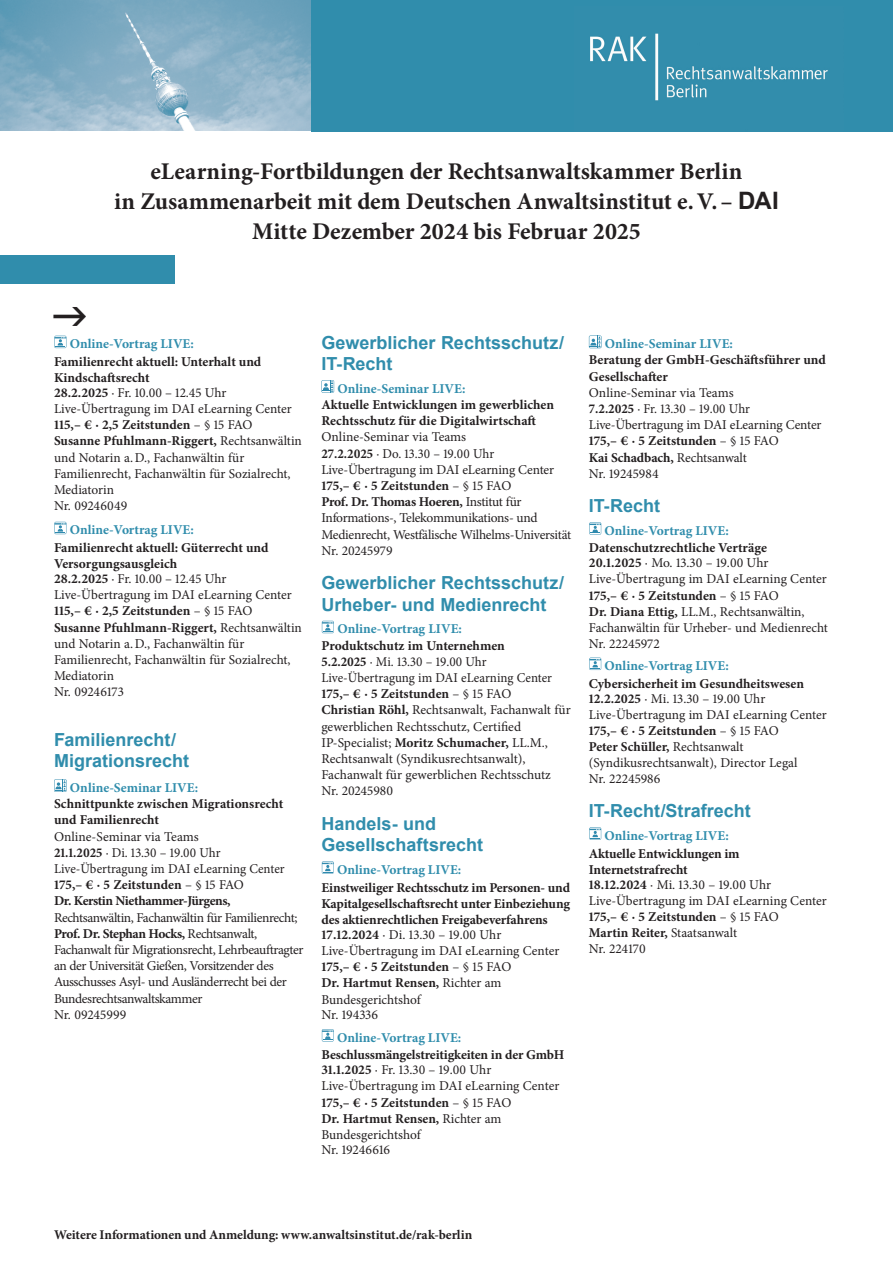
<style>
.page{position:relative;width:893px;height:1263px;background:#fff}
.page>*{position:absolute;margin:0;border:0;box-sizing:border-box;transform-origin:0 0}
.t1{font:700 24px "Minion Pro";letter-spacing:-.005em;color:#231f20}
.Datum_Ort_9_5{font:700 18px/21.6px "Arial";color:#308dac}
.Titel_9_5{font:700 18px/21.6px "Arial";color:#308dac}
.Datum_Ort_9_5-2{font:13.5px/16px "Minion Pro";letter-spacing:-.005em;color:#231f20}
.Datum_Ort_9_5-3{font:700 13.5px/17.7px "Minion Pro";letter-spacing:-.005em;color:#231f20}
.Titel_9_5-2{font:13.5px/16.2px "Minion Pro";letter-spacing:-.01em;color:#231f20}
.Datum_Ort_9_5-4{font:13.5px/16.2px "Minion Pro";letter-spacing:-.03em;color:#231f20}
.Datum_Ort_9_5-5{font:13.5px/16.2px "Minion Pro";letter-spacing:-.005em;color:#231f20;scale:.96 1}
.t2{font:700 13.35px "Minion Pro";letter-spacing:-.005em;color:#231f20}
.s1{font-family:"Arial"}
.s2{color:#308dac}
.s3{font-weight:400}
.s4{font-weight:700}
.s5{font-weight:700;color:#308dac}
</style>
<div class="page">
<svg style="left:54px;top:336px;width:12px;height:12px"></svg>
<svg style="left:54px;top:522px;width:12px;height:12px"></svg>
<svg style="left:54px;top:779px;width:13px;height:13px"></svg>
<svg style="left:321px;top:380px;width:13px;height:13px"></svg>
<svg style="left:322px;top:621px;width:12px;height:12px"></svg>
<svg style="left:322px;top:861px;width:12px;height:13px"></svg>
<svg style="left:322px;top:1029px;width:12px;height:12px"></svg>
<svg style="left:589px;top:335px;width:13px;height:13px"></svg>
<svg style="left:589px;top:522px;width:12px;height:13px"></svg>
<svg style="left:589px;top:658px;width:12px;height:12px"></svg>
<svg style="left:589px;top:827px;width:12px;height:13px"></svg>
<div style="left:0;top:255px;width:174px;height:28px;background:#308dac"></div>
<img style="left:0;top:0;width:312px;height:131px">
<div style="left:312px;top:0;width:581px;height:131px;background:#308dac"></div>
<img style="left:590px;top:33px;width:238px;height:68px">
<p class="t1" style="left:151px;top:154px;width:593px">eLearning-Fortbildungen der Rechtsanwaltskammer Berlin</p>
<p class="t1" style="left:114px;top:184px;width:666px">in Zusammenarbeit mit dem Deutschen Anwaltsinstitut e.V.– <span class="s1">DAI</span></p>
<p class="t1" style="left:252px;top:214px;width:390px">Mitte Dezember 2024 bis Februar 2025</p>
<p class="Datum_Ort_9_5-3" style="left:54px;top:335px;width:209px;text-indent:16px"><span class="s2">Online-Vortrag LIVE:<br></span>Familienrecht aktuell: Unterhalt und</p>
<p class="Datum_Ort_9_5-3" style="left:54px;top:370px;width:174px;line-height:14.7px">Kindschaftsrecht<br>28.2.2025 <span class="s3">· Fr. 10.00 – 12.45 Uhr</span></p>
<p class="Datum_Ort_9_5-2" style="left:54px;top:401px;width:239px">Live-Übertragung im DAI eLearning Center</p>
<p class="Datum_Ort_9_5-2" style="left:54px;top:417px;width:249px"><span class="s4">115,– € · 2,5 Zeitstunden</span> – § 15 FAO<br><span class="s4">Susanne Pfuhlmann-Riggert,</span> Rechtsanwältin und Notarin a.D., Fachanwältin für<br>Familienrecht, Fachanwältin für Sozialrecht,<br>Mediatorin<br>Nr. 09246049</p>
<p class="Datum_Ort_9_5-3" style="left:54px;top:521px;width:216px;text-indent:16px"><span class="s2">Online-Vortrag LIVE:<br></span>Familienrecht aktuell: Güterrecht und</p>
<p class="Datum_Ort_9_5-3" style="left:54px;top:556px;width:174px;line-height:14.7px">Versorgungsausgleich<br>28.2.2025 <span class="s3">· Fr. 10.00 – 12.45 Uhr</span></p>
<p class="Datum_Ort_9_5-2" style="left:54px;top:587px;width:239px">Live-Übertragung im DAI eLearning Center</p>
<p class="Datum_Ort_9_5-2" style="left:54px;top:603px;width:249px"><span class="s4">115,– € · 2,5 Zeitstunden</span> – § 15 FAO<br><span class="s4">Susanne Pfuhlmann-Riggert,</span> Rechtsanwältin und Notarin a.D., Fachanwältin für<br>Familienrecht, Fachanwältin für Sozialrecht,<br>Mediatorin<br>Nr. 09246173</p>
<p class="Titel_9_5" style="left:54px;top:729px;width:137px">Familienrecht/<br>Migrationsrecht</p>
<p class="Datum_Ort_9_5-4" style="left:54px;top:780px;width:251px;text-indent:16px"><span class="s5">Online-Seminar LIVE:<br></span><span class="s4">Schnittpunkte zwischen Migrationsrecht und Familienrecht<br></span>Online-Seminar via Teams<br><span class="s4">21.1.2025</span> · Di. 13.30 – 19.00 Uhr Live-Übertragung im DAI eLearning Center <span class="s4">175,– € · 5 Zeitstunden</span> – § 15 FAO<br><span class="s4">Dr. Kerstin Niethammer-Jürgens, </span>Rechtsanwältin, Fachanwältin für Familienrecht; <span class="s4">Prof. Dr. Stephan Hocks,</span> Rechtsanwalt, Fachanwalt für Migrationsrecht, Lehrbeauftragter an der Universität Gießen, Vorsitzender des Ausschusses Asyl- und Ausländerrecht bei der Bundesrechtsanwaltskammer<br>Nr. 09245999</p>
<p class="Datum_Ort_9_5" style="left:321px;top:332px;width:244px">Gewerblicher Rechtsschutz/<br>IT-Recht</p>
<p class="Titel_9_5-2" style="left:321px;top:380px;width:251px;text-indent:16px"><span class="s5">Online-Seminar LIVE:<br></span><span class="s4">Aktuelle Entwicklungen im gewerblichen Rechtsschutz für die Digitalwirtschaft </span>Online-Seminar via Teams<br><span class="s4">27.2.2025</span> · Do. 13.30 – 19.00 Uhr Live-Übertragung im DAI eLearning Center <span class="s4">175,– € · 5 Zeitstunden</span> – § 15 FAO<br><span class="s4">Prof. Dr. Thomas Hoeren,</span> Institut für Informations-, Telekommunikations- und Medienrecht, Westfälische Wilhelms-Universität Nr. 20245979</p>
<p class="Datum_Ort_9_5" style="left:321px;top:572px;width:244px">Gewerblicher Rechtsschutz/<br>Urheber- und Medienrecht</p>
<p class="Datum_Ort_9_5-5" style="left:321px;top:621px;width:261px;text-indent:16px"><span class="s5">Online-Vortrag LIVE:<br></span><span class="s4">Produktschutz im Unternehmen<br>5.2.2025</span> · Mi. 13.30 – 19.00 Uhr Live-Übertragung im DAI eLearning Center <span class="s4">175,– € · 5 Zeitstunden</span> – § 15 FAO<br><span class="s4">Christian Röhl,</span> Rechtsanwalt, Fachanwalt für gewerblichen Rechtsschutz, Certified IP-Specialist; <span class="s4">Moritz Schumacher,</span> LL.M., Rechtsanwalt (Syndikusrechtsanwalt), Fachanwalt für gewerblichen Rechtsschutz Nr. 20245980</p>
<p class="Titel_9_5" style="left:321px;top:813px;width:163px">Handels- und<br>Gesellschaftsrecht</p>
<p class="Datum_Ort_9_5-3" style="left:321px;top:860px;width:250px;text-indent:16px"><span class="s2">Online-Vortrag LIVE:<br></span>Einstweiliger Rechtsschutz im Personen- und</p>
<p class="Datum_Ort_9_5-3" style="left:321px;top:895px;width:250px;line-height:16.2px">Kapitalgesellschaftsrecht unter Einbeziehung des aktienrechtlichen Freigabeverfahrens</p>
<p class="Datum_Ort_9_5-2" style="left:321px;top:926px;width:181px"><span class="s4">17.12.2024</span> · Di. 13.30 – 19.00 Uhr</p>
<p class="Datum_Ort_9_5-2" style="left:321px;top:943px;width:239px">Live-Übertragung im DAI eLearning Center</p>
<p class="Datum_Ort_9_5-2" style="left:321px;top:959px;width:191px"><span class="s4">175,– € · 5 Zeitstunden</span> – § 15 FAO<br><span class="s4">Dr. Hartmut Rensen,</span> Richter am<br>Bundesgerichtshof<br>Nr. 194336</p>
<p class="Datum_Ort_9_5-3" style="left:321px;top:1028px;width:245px;text-indent:16px"><span class="s2">Online-Vortrag LIVE:<br></span>Beschlussmängelstreitigkeiten in der GmbH</p>
<p class="Datum_Ort_9_5-2" style="left:321px;top:1062px;width:171px"><span class="s4">31.1.2025</span> · Fr. 13.30 – 19.00 Uhr</p>
<p class="Datum_Ort_9_5-2" style="left:321px;top:1078px;width:239px">Live-Übertragung im DAI eLearning Center</p>
<p class="Datum_Ort_9_5-2" style="left:321px;top:1094px;width:191px"><span class="s4">175,– € · 5 Zeitstunden</span> – § 15 FAO<br><span class="s4">Dr. Hartmut Rensen,</span> Richter am<br>Bundesgerichtshof<br>Nr. 19246616</p>
<p class="Titel_9_5-2" style="left:589px;top:336px;width:239px;text-indent:16px"><span class="s5">Online-Seminar LIVE:<br></span><span class="s4">Beratung der GmbH-Geschäftsführer und<br>Gesellschafter<br></span>Online-Seminar via Teams<br><span class="s4">7.2.2025</span> · Fr. 13.30 – 19.00 Uhr<br>Live-Übertragung im DAI eLearning Center<br><span class="s4">175,– € · 5 Zeitstunden</span> – § 15 FAO<br><span class="s4">Kai Schadbach,</span> Rechtsanwalt<br>Nr. 19245984</p>
<p class="Datum_Ort_9_5" style="left:589px;top:495px;width:73px">IT-Recht</p>
<p class="Datum_Ort_9_5-3" style="left:589px;top:521px;width:180px;text-indent:16px"><span class="s2">Online-Vortrag LIVE:<br></span>Datenschutzrechtliche Verträge</p>
<p class="Datum_Ort_9_5-2" style="left:589px;top:555px;width:181px"><span class="s4">20.1.2025</span> · Mo. 13.30 – 19.00 Uhr</p>
<p class="Datum_Ort_9_5-2" style="left:589px;top:571px;width:239px">Live-Übertragung im DAI eLearning Center</p>
<p class="Datum_Ort_9_5-2" style="left:589px;top:587px;width:241px"><span class="s4">175,– € · 5 Zeitstunden</span> – § 15 FAO<br><span class="s4">Dr. Diana Ettig,</span> LL.M., Rechtsanwältin,<br>Fachanwältin für Urheber- und Medienrecht<br>Nr. 22245972</p>
<p class="Datum_Ort_9_5-3" style="left:589px;top:657px;width:217px;text-indent:16px"><span class="s2">Online-Vortrag LIVE:<br></span>Cybersicherheit im Gesundheitswesen</p>
<p class="Datum_Ort_9_5-2" style="left:589px;top:690px;width:178px"><span class="s4">12.2.2025</span> · Mi. 13.30 – 19.00 Uhr</p>
<p class="Datum_Ort_9_5-2" style="left:589px;top:706px;width:239px">Live-Übertragung im DAI eLearning Center</p>
<p class="Datum_Ort_9_5-2" style="left:589px;top:723px;width:210px"><span class="s4">175,– € · 5 Zeitstunden</span> – § 15 FAO<br><span class="s4">Peter Schüller,</span> Rechtsanwalt (Syndikusrechtsanwalt), Director Legal<br>Nr. 22245986</p>
<p class="Datum_Ort_9_5" style="left:589px;top:800px;width:163px">IT-Recht/Strafrecht</p>
<p class="Datum_Ort_9_5-3" style="left:589px;top:826px;width:152px;text-align:center"><span class="s2">Online-Vortrag LIVE:<br></span>Aktuelle Entwicklungen im</p>
<p class="Datum_Ort_9_5-3" style="left:589px;top:860px;width:100px">Internetstrafrecht</p>
<p class="Datum_Ort_9_5-2" style="left:589px;top:876px;width:184px"><span class="s4">18.12.2024</span> · Mi. 13.30 – 19.00 Uhr</p>
<p class="Datum_Ort_9_5-2" style="left:589px;top:892px;width:239px">Live-Übertragung im DAI eLearning Center</p>
<p class="Datum_Ort_9_5-3" style="left:589px;top:908px;width:191px;line-height:15.9px">175,– € · 5 Zeitstunden <span class="s3">– § 15 FAO<br></span>Martin Reiter, <span class="s3">Staatsanwalt<br>Nr. 224170</span></p>
<p class="t2" style="left:54px;top:1225px;width:420px">Weitere Informationen und Anmeldung: www.anwaltsinstitut.de/rak-berlin</p>
</div>
